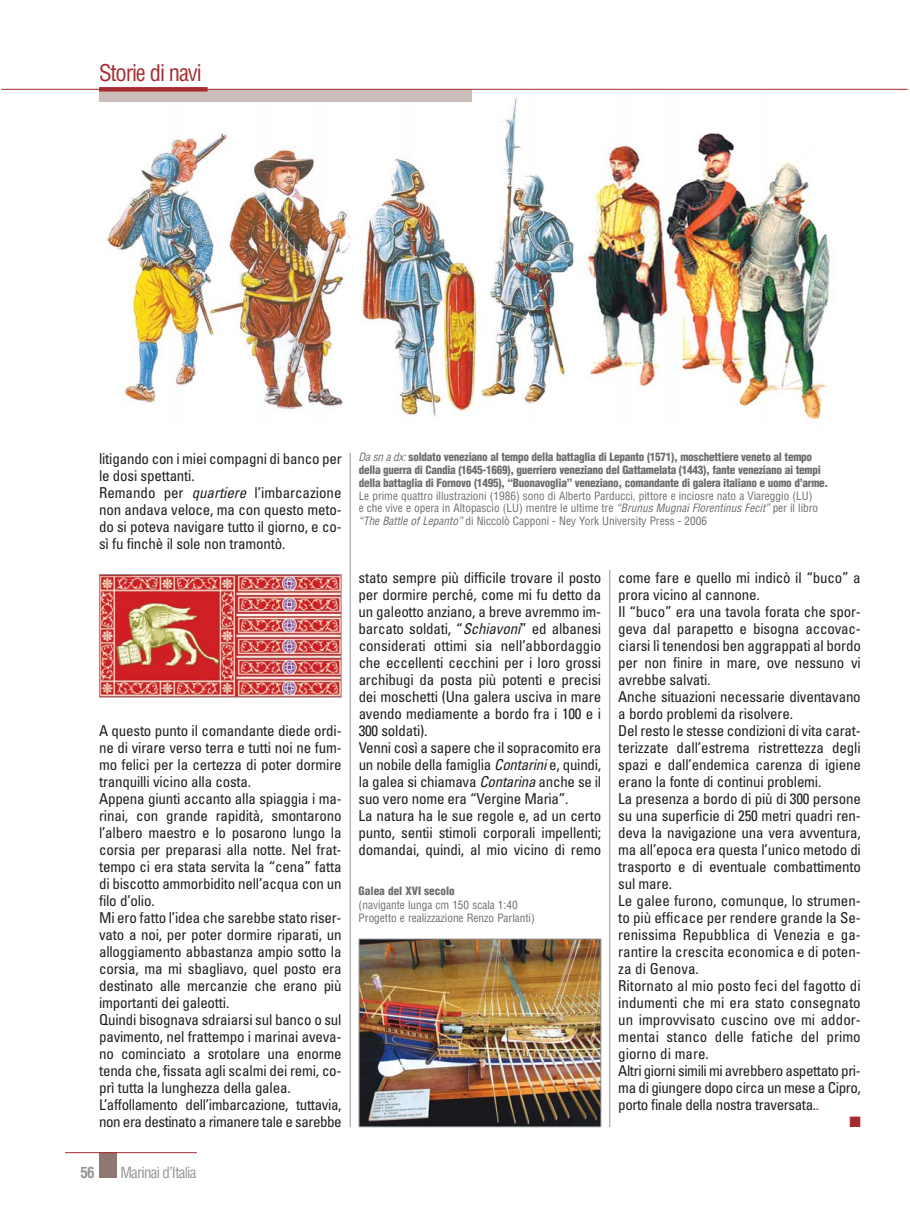
<style>
.page{position:relative;width:910px;height:1211px;background:#fff}
.page>*{position:absolute;margin:0;border:0;box-sizing:border-box;transform-origin:0 0}
.t1{font:condensed 22.5px "Helvetica";letter-spacing:-.05em;color:#a72c31}
.t2{font:condensed 15px/17px "Univers";letter-spacing:-.015em;color:#231f20}
.t3{font:condensed 15px "Helvetica";letter-spacing:-.05em;color:#939598}
.t4{font:700 condensed 15px "Helvetica";color:#939598}
.t5{font:15px "Zapf Dingbats";color:#a72c31}
.t6{font:condensed 11.25px/12.8px "Helvetica";color:#6d6e70}
.t7{font:900 condensed 11.25px/12.8px "Helvetica";letter-spacing:-.025em;color:#6d6e70}
.t8{font:900 condensed 11.25px "Helvetica";color:#6d6e70}
.s1{font-style:italic}
.s2{font-weight:400;font-style:italic}
.s3{color:#a72c31}
</style>
<div class="page">
<img style="left:107px;top:93px;width:723px;height:327px">
<hr style="left:349px;top:453px;width:1px;height:674px;background:#939598">
<hr style="left:609px;top:570px;width:1px;height:557px;background:#939598">
<div style="left:99px;top:89px;width:372px;height:13px;background:#cbbeba"></div>
<hr style="left:1px;top:89px;width:906px;height:1px;background:#a72c31">
<div style="left:99px;top:87px;width:108px;height:5px;background:#a72c31"></div>
<img style="left:101px;top:576px;width:238px;height:119px">
<div style="left:99px;top:574px;width:242px;height:123px;border:1px solid #939598"></div>
<img style="left:360px;top:940px;width:239px;height:185px">
<div style="left:358px;top:938px;width:243px;height:189px;border:1px solid #939598"></div>
<div style="left:99px;top:1152px;width:17px;height:26px;background:#8f7871"></div>
<hr style="left:65px;top:1152px;width:132px;height:1px;background:#a72c31">
<h1 class="t1" style="left:99px;top:64px;width:104px">Storie di navi</h1>
<p class="t2" style="left:99px;top:451px;width:244px">litigando con i miei compagni di banco per le dosi spettanti.<br>Remando per <span class="s1">quartiere</span> l’imbarcazione non andava veloce, ma con questo meto&shy;do si poteva navigare tutto il giorno, e co&shy;sì fu finchè il sole non tramontò.</p>
<p class="t2" style="left:99px;top:723px;width:244px">A questo punto il comandante diede ordi&shy;ne di virare verso terra e tutti noi ne fum&shy;mo felici per la certezza di poter dormire tranquilli vicino alla costa.<br>Appena giunti accanto alla spiaggia i ma&shy;rinai, con grande rapidità, smontarono l’albero maestro e lo posarono lungo la corsia per preparasi alla notte. Nel frat&shy;tempo ci era stata servita la “cena” fatta di biscotto ammorbidito nell’acqua con un filo d’olio.<br>Mi ero fatto l’idea che sarebbe stato riser&shy;vato a noi, per poter dormire riparati, un alloggiamento abbastanza ampio sotto la corsia, ma mi sbagliavo, quel posto era destinato alle mercanzie che erano più importanti dei galeotti.<br>Quindi bisognava sdraiarsi sul banco o sul pavimento, nel frattempo i marinai aveva&shy;no cominciato a srotolare una enorme tenda che, fissata agli scalmi dei remi, co&shy;prì tutta la lunghezza della galea.<br>L’affollamento dell’imbarcazione, tuttavia, non era destinato a rimanere tale e sarebbe</p>
<p class="t4" style="left:80px;top:1167px;width:16px">56</p>
<p class="t3" style="left:120px;top:1167px;width:78px">Marinai d’Italia</p>
<p class="t7" style="left:358px;top:452px;width:471px"><span class="s2">Da sn a dx:</span>soldato veneziano al tempo della battaglia di Lepanto (1571), moschettiere veneto al tempo della guerra di Candia (1645-1669), guerriero veneziano del Gattamelata (1443), fante veneziano ai tempi della battaglia di Fornovo (1495), “Buonavoglia” veneziano, comandante di galera italiano e uomo d’arme.</p>
<p class="t6" style="left:358px;top:490px;width:461px">Le prime quattro illustrazioni (1986) sono di Alberto Parducci, pittore e inciosre nato a Viareggio (LU) e che vive e opera in Altopascio (LU) mentre le ultime tre <span class="s1">“Brunus Mugnai Florentinus Fecit”</span>per il libro <span class="s1">“The Battle of Lepanto”</span>di Niccolò Capponi - Ney York University Press - 2006</p>
<p class="t2" style="left:358px;top:570px;width:244px">stato sempre più difficile trovare il posto per dormire perché, come mi fu detto da un galeotto anziano, a breve avremmo im&shy;barcato soldati, “<span class="s1">Schiavoni</span>” ed albanesi considerati ottimi sia nell’abbordaggio che eccellenti cecchini per i loro grossi archibugi da posta più potenti e precisi dei moschetti (Una galera usciva in mare avendo mediamente a bordo fra i 100 e i 300 soldati).<br>Venni così a sapere che il sopracomito era un nobile della famiglia <span class="s1">Contarini</span>e, quindi, la galea si chiamava <span class="s1">Contarina</span>anche se il suo vero nome era “Vergine Maria”.<br>La natura ha le sue regole e, ad un certo punto, sentii stimoli corporali impellenti; domandai, quindi, al mio vicino di remo</p>
<p class="t2" style="left:618px;top:570px;width:244px">come fare e quello mi indicò il “buco” a prora vicino al cannone.<br>Il “buco” era una tavola forata che spor&shy;geva dal parapetto e bisogna accovac&shy;ciarsi lì tenendosi ben aggrappati al bordo per non finire in mare, ove nessuno vi avrebbe salvati.<br>Anche situazioni necessarie diventavano a bordo problemi da risolvere.<br>Del resto le stesse condizioni di vita carat&shy;terizzate dall’estrema ristrettezza degli spazi e dall’endemica carenza di igiene erano la fonte di continui problemi.<br>La presenza a bordo di più di 300 persone su una superficie di 250 metri quadri ren&shy;deva la navigazione una vera avventura, ma all’epoca era questa l’unico metodo di trasporto e di eventuale combattimento sul mare.<br>Le galee furono, comunque, lo strumen&shy;to più efficace per rendere grande la Se&shy;renissima Repubblica di Venezia e ga&shy;rantire la crescita economica e di poten&shy;za di Genova.<br>Ritornato al mio posto feci del fagotto di indumenti che mi era stato consegnato un improvvisato cuscino ove mi addor&shy;mentai stanco delle fatiche del primo giorno di mare.<br>Altri giorni simili mi avrebbero aspettato pri&shy;ma di giungere dopo circa un mese a Cipro, porto finale della nostra traversata.<span class="s3">.</span></p>
<p class="t5" style="left:849px;top:1115px;width:13px">■</p>
<p class="t8" style="left:358px;top:887px;width:98px">Galea del XVI secolo</p>
<p class="t6" style="left:358px;top:899px;width:178px;line-height:13.5px">(navigante lunga cm 150 scala 1:40<br>Progetto e realizzazione Renzo Parlanti)</p>
</div>
